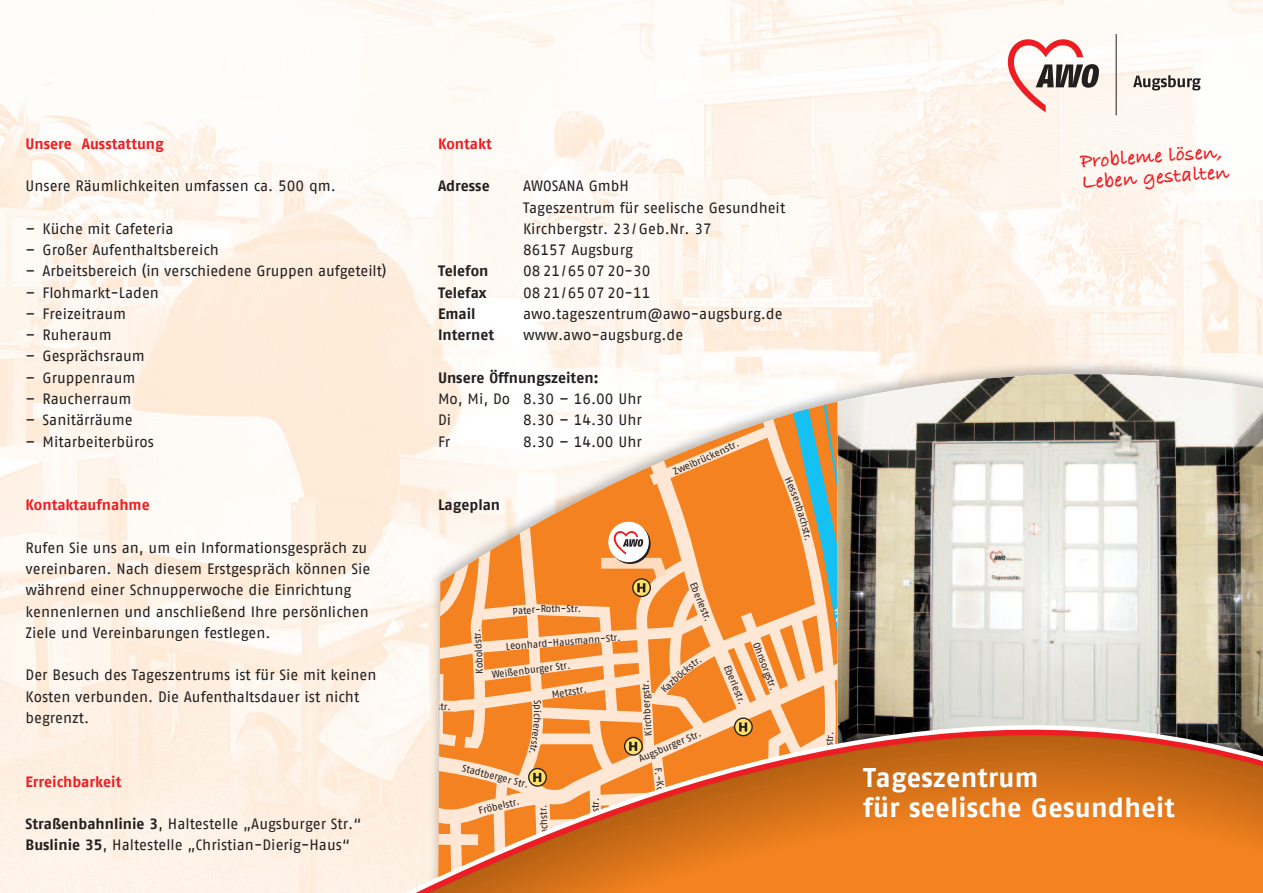
<style>
.page{position:relative;width:1263px;height:893px;background:#fff}
.page>*{position:absolute;margin:0;border:0;box-sizing:border-box;transform-origin:0 0}
.t1{font:700 27px/30px "AWO Fago Office";letter-spacing:.01em;color:#fff}
.t2{font:21.15px/21.1px "Bradley Hand ITCTT Bold";color:#ee1d23}
.t3{font:15px/21.3px "AWO Fago Office";color:#231f20}
.t4{font:700 15px "AWO Fago Office";color:#231f20}
.t5{font:700 15px "AWO Fago Office";color:#ee1d23}
.t6{font:9.9px "AWO Fago Office";color:#231f20}
.s1{font-weight:700}
</style>
<div class="page">
<img style="left:0;top:0;width:1263px;height:893px">
<img style="left:426px;top:357px;width:412px;height:368px">
<svg style="left:838px;top:347px;width:425px;height:27px"></svg>
<img style="left:838px;top:374px;width:425px;height:351px">
<svg style="left:1008px;top:38px;width:91px;height:74px"></svg>
<hr style="left:1116px;top:34px;width:1px;height:81px;background:#231f20">
<svg style="left:1133px;top:75px;width:67px;height:15px"></svg>
<div style="left:213px;top:725px;width:40px;height:168px;background:#fef2e7"></div>
<svg style="left:845px;top:785px;width:418px;height:108px;background:#ed7e1e"></svg>
<svg style="left:438px;top:402px;width:407px;height:491px;background:#eda86e"></svg>
<p class="t5" style="left:26px;top:137px;width:140px">Unsere Ausstattung</p>
<p class="t3" style="left:26px;top:175px;width:312px">Unsere Räumlichkeiten umfassen ca. 500 qm.</p>
<p class="t3" style="left:26px;top:218px;width:150px">– Küche mit Cafeteria</p>
<p class="t3" style="left:26px;top:239px;width:195px">– Großer Aufenthaltsbereich</p>
<p class="t3" style="left:26px;top:260px;width:363px">– Arbeitsbereich (in verschiedene Gruppen aufgeteilt)</p>
<p class="t3" style="left:26px;top:282px;width:135px">– Flohmarkt-Laden</p>
<p class="t3" style="left:26px;top:303px;width:102px">– Freizeitraum</p>
<p class="t3" style="left:26px;top:324px;width:88px">– Ruheraum</p>
<p class="t3" style="left:26px;top:345px;width:121px">– Gesprächsraum</p>
<p class="t3" style="left:26px;top:367px;width:111px">– Gruppenraum</p>
<p class="t3" style="left:26px;top:388px;width:108px">– Raucherraum</p>
<p class="t3" style="left:26px;top:409px;width:109px">– Sanitärräume</p>
<p class="t3" style="left:26px;top:430px;width:130px">– Mitarbeiterbüros</p>
<p class="t5" style="left:26px;top:498px;width:126px">Kontaktaufnahme</p>
<p class="t3" style="left:26px;top:537px;width:346px">Rufen Sie uns an, um ein Informationsgespräch zu vereinbaren. Nach diesem Erstgespräch können Sie während einer Schnupperwoche die Einrichtung kennenlernen und anschließend Ihre persönlichen Ziele und Vereinbarungen festlegen.</p>
<p class="t3" style="left:26px;top:664px;width:353px">Der Besuch des Tageszentrums ist für Sie mit keinen<br>Kosten verbunden. Die Aufenthaltsdauer ist nicht begrenzt.</p>
<p class="t5" style="left:26px;top:775px;width:97px">Erreichbarkeit</p>
<p class="t3" style="left:26px;top:813px;width:337px"><span class="s1">Straßenbahnlinie 3</span>, Haltestelle „Augsburger Str.“<br><span class="s1">Buslinie 35</span>, Haltestelle „Christian-Dierig-Haus“</p>
<p class="t5" style="left:438px;top:137px;width:55px">Kontakt</p>
<p class="t4" style="left:438px;top:179px;width:53px">Adresse</p>
<p class="t3" style="left:523px;top:175px;width:264px">AWOSANA GmbH<br>Tageszentrum für seelische Gesundheit<br>Kirchbergstr. 23/Geb.Nr. 37<br>86157 Augsburg</p>
<p class="t4" style="left:438px;top:264px;width:52px">Telefon</p>
<p class="t3" style="left:523px;top:260px;width:129px">08 21/65 07 20-30</p>
<p class="t4" style="left:438px;top:286px;width:50px">Telefax</p>
<p class="t3" style="left:523px;top:282px;width:129px">08 21/65 07 20-11</p>
<p class="t4" style="left:438px;top:307px;width:39px">Email</p>
<p class="t3" style="left:523px;top:303px;width:261px">awo.tageszentrum@awo-augsburg.de</p>
<p class="t4" style="left:438px;top:328px;width:58px">Internet</p>
<p class="t3" style="left:523px;top:324px;width:162px">www.awo-augsburg.de</p>
<p class="t4" style="left:438px;top:371px;width:162px">Unsere Öffnungszeiten:</p>
<p class="t3" style="left:438px;top:388px;width:205px">Mo, Mi, Do 8.30 – 16.00 Uhr<br>Di</p>
<p class="t3" style="left:523px;top:409px;width:120px">8.30 – 14.30 Uhr</p>
<p class="t3" style="left:438px;top:430px;width:14px">Fr</p>
<p class="t3" style="left:523px;top:430px;width:120px">8.30 – 14.00 Uhr</p>
<p class="t4" style="left:438px;top:498px;width:64px">Lageplan</p>
<p class="t6" style="left:671px;top:467px;width:72px;rotate:-24deg">Zweibrückenstr.</p>
<p class="t6" style="left:437px;top:700px;width:16px;rotate:1deg">str.</p>
<p class="t6" style="left:473px;top:658px;width:30px;rotate:-94deg">o dl str.</p>
<p class="t6" style="left:474px;top:674px;width:7px;rotate:-90deg">K</p>
<p class="t6" style="left:512px;top:605px;width:30px;rotate:-4deg">Pater-</p>
<p class="t6" style="left:541px;top:603px;width:42px;rotate:-1deg">Roth-Str.</p>
<p class="t6" style="left:505px;top:641px;width:116px;rotate:-5deg">Leonhard-Hausmann-Str.</p>
<p class="t6" style="left:491px;top:669px;width:80px;rotate:-7deg">Weißenburger Str.</p>
<p class="t6" style="left:543px;top:704px;width:7px;rotate:90deg">p</p>
<p class="t6" style="left:551px;top:689px;width:36px;rotate:-9deg">Metzstr.</p>
<p class="t6" style="left:464px;top:762px;width:70px;rotate:15deg">Stadtberger Str.</p>
<p class="t6" style="left:477px;top:805px;width:43px;rotate:-13deg">Fröbelstr.</p>
<p class="t6" style="left:698px;top:581px;width:43px;rotate:68deg">Eberlestr.</p>
<p class="t6" style="left:643px;top:736px;width:57px;rotate:-93deg">Kirchbergstr.</p>
<p class="t6" style="left:637px;top:754px;width:68px;rotate:-23deg">Augsburger Str.</p>
<p class="t6" style="left:732px;top:663px;width:43px;rotate:68deg">Eberlestr.</p>
<p class="t6" style="left:761px;top:641px;width:52px;rotate:69deg">Ohnsorgstr.</p>
<h2 class="t2" style="left:1080px;top:152px;width:149px;rotate:-4deg">Probleme lösen,<br>Leben gestalten</h2>
<p class="t6" style="left:823px;top:746px;width:16px;rotate:-86deg">str.</p>
<h1 class="t1" style="left:863px;top:764px;width:313px">Tageszentrum<br>für seelische Gesundheit</h1>
</div>
